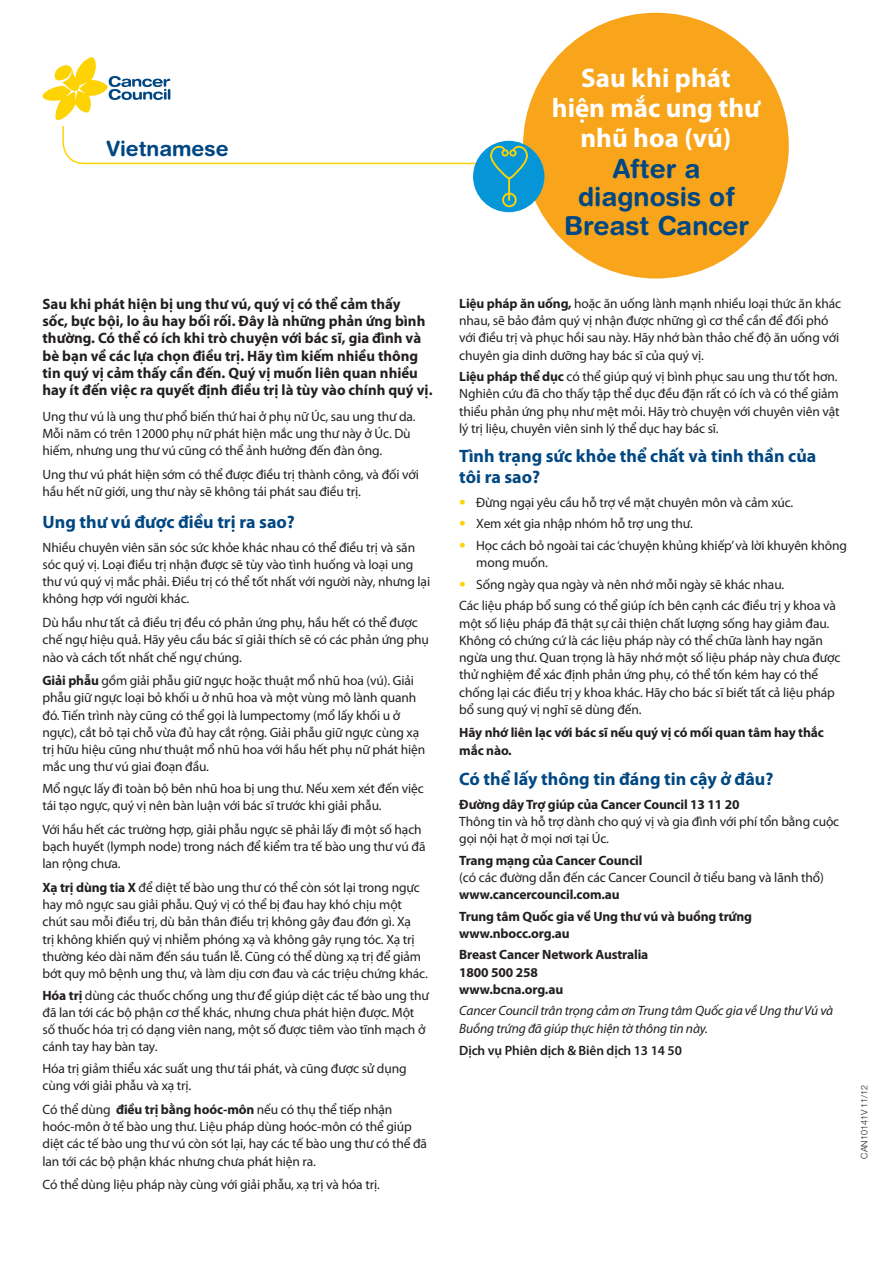
<style>
.page{position:relative;width:893px;height:1263px;background:#fff}
.page>*{position:absolute;margin:0;border:0;box-sizing:border-box;transform-origin:0 0}
.t1{font:700 27px/30px "Myriad Pro";color:#fff;text-align:center}
.t2{font:700 26.25px/28.5px "Helvetica Rounded LT Std";color:#014782;text-align:center}
.t3{font:700 21px "Helvetica Rounded LT Std";color:#014782}
.t4{font:700 18px/21px "Myriad Pro";color:#014782}
.t5{font:700 15px/17.2px "Myriad Pro";color:#231f20}
.t6{font:13.5px/17.2px "Myriad Pro";letter-spacing:-.01em;color:#231f20}
.t7{font:700 13.5px/21.5px "Myriad Pro";letter-spacing:-.01em;color:#231f20}
.t8{font:italic 13.5px/17.2px "Myriad Pro";letter-spacing:-.01em;color:#231f20}
.t9{font:600 13.5px "Myriad Pro";letter-spacing:-.01em;color:#231f20}
.t10{font:300 9px "Helvetica Neue LT Std";color:#231f20}
.s1{font-weight:700}
.s2{font-family:"Helvetica Neue LT Std";font-weight:300;color:#fed304}
</style>
<div class="page">
<div style="left:523px;top:13px;width:266px;height:266px;background:#f9a51b;border-radius:50%"></div>
<div style="left:473px;top:141px;width:72px;height:71px;background:#0696d7;border-radius:50%"></div>
<div style="left:502px;top:193px;width:15px;height:14px;border:2px solid #fed304;border-radius:50%"></div>
<svg style="left:43px;top:57px;width:490px;height:123px"></svg>
<div style="left:501px;top:149px;width:8px;height:8px;border:2px solid #fed304;border-radius:50%"></div>
<hr style="left:508px;top:178px;width:2px;height:22px;background:#fed304">
<h3 class="t3" style="left:106px;top:136px;width:124px">Vietnamese</h3>
<p class="t5" style="left:43px;top:295px;width:391px">Sau khi phát hiện bị ung thư vú, quý vị có thể cảm thấy<br>sốc, bực bội, lo âu hay bối rối. Đây là những phản ứng bình thường. Có thể có ích khi trò chuyện với bác sĩ, gia đình và bè bạn về các lựa chọn điều trị. Hãy tìm kiếm nhiều thông tin quý vị cảm thấy cần đến. Quý vị muốn liên quan nhiều hay ít đến việc ra quyết định điều trị là tùy vào chính quý vị.</p>
<p class="t6" style="left:43px;top:408px;width:375px">Ung thư vú là ung thư phổ biến thứ hai ở phụ nữ Úc, sau ung thư da.<br>Mỗi năm có trên 12000 phụ nữ phát hiện mắc ung thư này ở Úc. Dù hiếm, nhưng ung thư vú cũng có thể ảnh hưởng đến đàn ông.</p>
<p class="t6" style="left:43px;top:466px;width:378px">Ung thư vú phát hiện sớm có thể được điều trị thành công, và đối với hầu hết nữ giới, ung thư này sẽ không tái phát sau điều trị.</p>
<h3 class="t4" style="left:43px;top:511px;width:254px">Ung thư vú được điều trị ra sao?</h3>
<p class="t6" style="left:43px;top:538px;width:389px">Nhiều chuyên viên săn sóc sức khỏe khác nhau có thể điều trị và săn sóc quý vị. Loại điều trị nhận được sẽ tùy vào tình huống và loại ung thư vú quý vị mắc phải. Điều trị có thể tốt nhất với người này, nhưng lại không hợp với người khác.</p>
<p class="t6" style="left:43px;top:614px;width:388px">Dù hầu như tất cả điều trị đều có phản ứng phụ, hầu hết có thể được chế ngự hiệu quả. Hãy yêu cầu bác sĩ giải thích sẽ có các phản ứng phụ nào và cách tốt nhất chế ngự chúng.</p>
<p class="t6" style="left:43px;top:672px;width:384px"><span class="s1">Giải phẫu</span> gồm giải phẫu giữ ngực hoặc thuật mổ nhũ hoa (vú). Giải phẫu giữ ngực loại bỏ khối u ở nhũ hoa và một vùng mô lành quanh đó. Tiến trình này cũng có thể gọi là lumpectomy (mổ lấy khối u ở ngực), cắt bỏ tại chỗ vừa đủ hay cắt rộng. Giải phẫu giữ ngực cùng xạ trị hữu hiệu cũng như thuật mổ nhũ hoa với hầu hết phụ nữ phát hiện mắc ung thư vú giai đoạn đầu.</p>
<p class="t6" style="left:43px;top:779px;width:383px">Mổ ngực lấy đi toàn bộ bên nhũ hoa bị ung thư. Nếu xem xét đến việc tái tạo ngực, quý vị nên bàn luận với bác sĩ trước khi giải phẫu.</p>
<p class="t6" style="left:43px;top:820px;width:385px">Với hầu hết các trường hợp, giải phẫu ngực sẽ phải lấy đi một số hạch bạch huyết (lymph node) trong nách để kiểm tra tế bào ung thư vú đã lan rộng chưa.</p>
<p class="t6" style="left:43px;top:878px;width:387px"><span class="s1">Xạ trị dùng tia X</span> để diệt tế bào ung thư có thể còn sót lại trong ngực hay mô ngực sau giải phẫu. Quý vị có thể bị đau hay khó chịu một chút sau mỗi điều trị, dù bản thân điều trị không gây đau đớn gì. Xạ<br>trị không khiến quý vị nhiễm phóng xạ và không gây rụng tóc. Xạ trị thường kéo dài năm đến sáu tuần lễ. Cũng có thể dùng xạ trị để giảm bớt quy mô bệnh ung thư, và làm dịu cơn đau và các triệu chứng khác.</p>
<p class="t6" style="left:43px;top:986px;width:388px"><span class="s1">Hóa trị</span> dùng các thuốc chống ung thư để giúp diệt các tế bào ung thư đã lan tới các bộ phận cơ thể khác, nhưng chưa phát hiện được. Một số thuốc hóa trị có dạng viên nang, một số được tiêm vào tĩnh mạch ở cánh tay hay bàn tay.</p>
<p class="t6" style="left:43px;top:1059px;width:366px">Hóa trị giảm thiểu xác suất ung thư tái phát, và cũng được sử dụng cùng với giải phẫu và xạ trị.</p>
<p class="t6" style="left:43px;top:1100px;width:386px">Có thể dùng <span class="s1">điều trị bằng hoóc-môn</span> nếu có thụ thể tiếp nhận hoóc-môn ở tế bào ung thư. Liệu pháp dùng hoóc-môn có thể giúp diệt các tế bào ung thư vú còn sót lại, hay các tế bào ung thư có thể đã lan tới các bộ phận khác nhưng chưa phát hiện ra.</p>
<p class="t6" style="left:43px;top:1176px;width:339px">Có thể dùng liệu pháp này cùng với giải phẫu, xạ trị và hóa trị.</p>
<h1 class="t1" style="left:552px;top:62px;width:210px">Sau khi phát hiện mắc ung thư nhũ hoa (vú)</h1>
<h2 class="t2" style="left:564px;top:153px;width:187px">After a diagnosis of<br>Breast Cancer</h2>
<p class="t6" style="left:459px;top:294px;width:384px"><span class="s1">Liệu pháp ăn uống,</span> hoặc ăn uống lành mạnh nhiều loại thức ăn khác nhau, sẽ bảo đảm quý vị nhận được những gì cơ thể cần để đối phó với điều trị và phục hồi sau này. Hãy nhớ bàn thảo chế độ ăn uống với chuyên gia dinh dưỡng hay bác sĩ của quý vị.</p>
<p class="t6" style="left:459px;top:368px;width:382px"><span class="s1">Liệu pháp thể dục</span> có thể giúp quý vị bình phục sau ung thư tốt hơn.<br>Nghiên cứu đã cho thấy tập thể dục đều đặn rất có ích và có thể giảm thiểu phản ứng phụ như mệt mỏi. Hãy trò chuyện với chuyên viên vật lý trị liệu, chuyên viên sinh lý thể dục hay bác sĩ.</p>
<h3 class="t4" style="left:459px;top:445px;width:359px">Tình trạng sức khỏe thể chất và tinh thần của tôi ra sao?</h3>
<p class="t6" style="left:459px;top:494px;width:336px"><span class="s2">•</span> Đừng ngại yêu cầu hỗ trợ về mặt chuyên môn và cảm xúc.</p>
<p class="t6" style="left:459px;top:515px;width:235px"><span class="s2">•</span> Xem xét gia nhập nhóm hỗ trợ ung thư.</p>
<p class="t6" style="left:476px;top:537px;width:372px;text-indent:-17px"><span class="s2">•</span> Học cách bỏ ngoài tai các ‘chuyện khủng khiếp’ và lời khuyên không mong muốn.</p>
<p class="t6" style="left:459px;top:573px;width:378px;line-height:21.5px"><span class="s2">•</span> Sống ngày qua ngày và nên nhớ mỗi ngày sẽ khác nhau.<br>Các liệu pháp bổ sung có thể giúp ích bên cạnh các điều trị y khoa và</p>
<p class="t6" style="left:459px;top:614px;width:383px">một số liệu pháp đã thật sự cải thiện chất lượng sống hay giảm đau.<br>Không có chứng cứ là các liệu pháp này có thể chữa lành hay ngăn ngừa ung thư. Quan trọng là hãy nhớ một số liệu pháp này chưa được thử nghiệm để xác định phản ứng phụ, có thể tốn kém hay có thể chống lại các điều trị y khoa khác. Hãy cho bác sĩ biết tất cả liệu pháp bổ sung quý vị nghĩ sẽ dùng đến.</p>
<p class="t7" style="left:459px;top:723px;width:366px;line-height:18px">Hãy nhớ liên lạc với bác sĩ nếu quý vị có mối quan tâm hay thắc mắc nào.</p>
<h3 class="t4" style="left:459px;top:768px;width:316px">Có thể lấy thông tin đáng tin cậy ở đâu?</h3>
<p class="t7" style="left:459px;top:793px;width:282px">Đường dây Trợ giúp của Cancer Council 13 11 20</p>
<p class="t6" style="left:459px;top:812px;width:382px">Thông tin và hỗ trợ dành cho quý vị và gia đình với phí tổn bằng cuộc gọi nội hạt ở mọi nơi tại Úc.</p>
<p class="t7" style="left:459px;top:849px;width:185px">Trang mạng của Cancer Council</p>
<p class="t6" style="left:459px;top:868px;width:366px">(có các đường dẫn đến các Cancer Council ở tiểu bang và lãnh thổ)</p>
<p class="t7" style="left:459px;top:883px;width:294px">www.cancercouncil.com.au<br>Trung tâm Quốc gia về Ung thư vú và buồng trứng</p>
<p class="t7" style="left:459px;top:922px;width:191px">www.nbocc.org.au<br>Breast Cancer Network Australia</p>
<p class="t7" style="left:459px;top:963px;width:105px;line-height:17.2px">1800 500 258 www.bcna.org.au</p>
<p class="t8" style="left:459px;top:1002px;width:376px">Cancer Council trân trọng cảm ơn Trung tâm Quốc gia về Ung thư Vú và<br>Buồng trứng đã giúp thực hiện tờ thông tin này.</p>
<p class="t9" style="left:459px;top:1042px;width:224px">Dịch vụ Phiên dịch &amp; Biên dịch 13 14 50</p>
<p class="t10" style="left:859px;top:1159px;width:76px;rotate:-90deg">CAN10141V 11/12</p>
</div>
